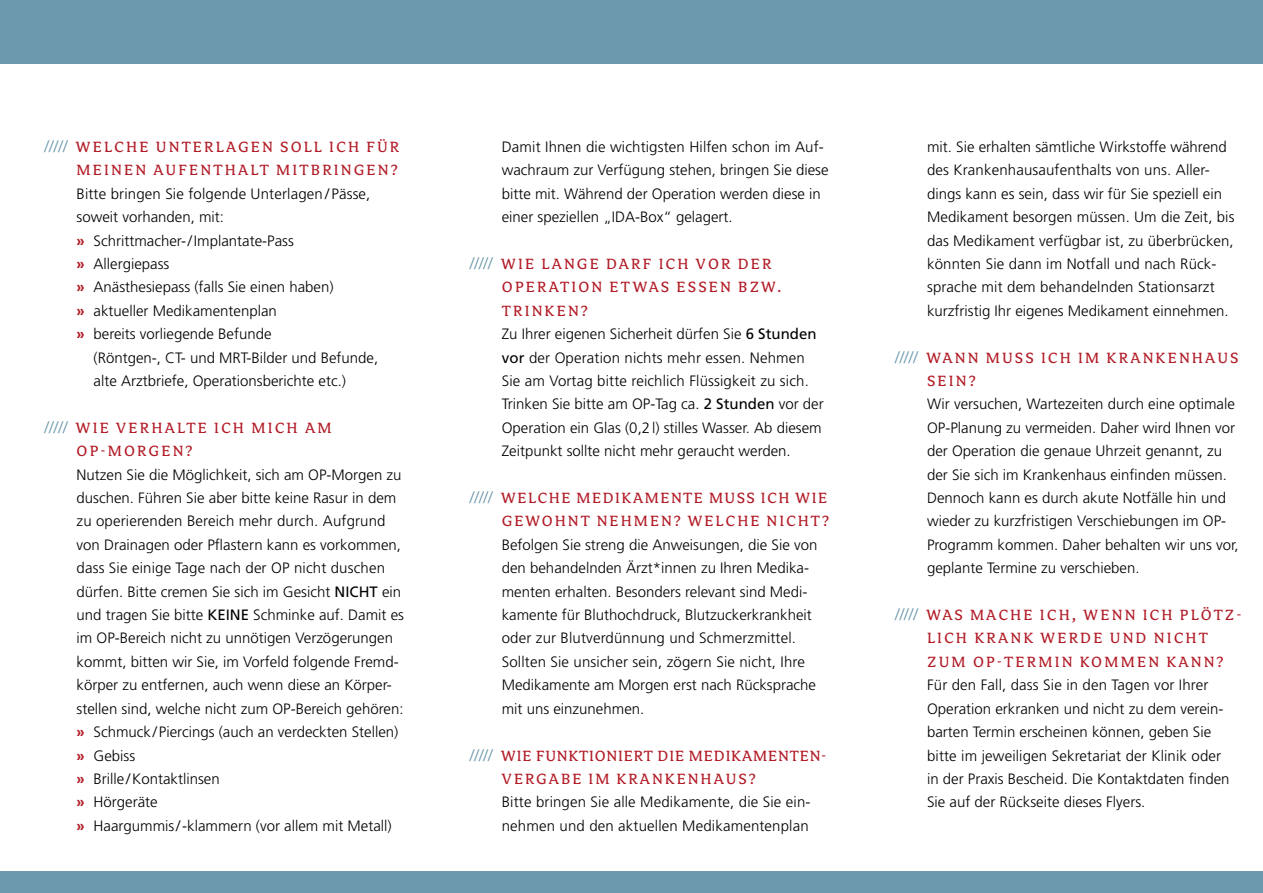
<style>
.page{position:relative;width:1263px;height:893px;background:#fff}
.page>*{position:absolute;margin:0;border:0;box-sizing:border-box;transform-origin:0 0}
.t1{font:16.5px/23.4px "Avance OT";letter-spacing:.13em;color:#b21c27}
.t2{font:16.5px/23.4px "Avance OT";letter-spacing:.09em;color:#b21c27;text-align:right}
.t3{font:16.5px/23.4px "Avance OT";letter-spacing:.05em;color:#b21c27}
.t4{font:300 15px/23.4px "Frutiger LT Std";color:#000}
.s1{font-family:"Frutiger LT Std";font-weight:300;color:#6d99ac}
.s2{font-weight:700;color:#b21c27}
.s3{font-weight:400}
</style>
<div class="page">
<div style="left:0;top:872px;width:1263px;height:21px;background:#6d99ac"></div>
<div style="left:0;top:0;width:1263px;height:64px;background:#6d99ac"></div>
<p class="t1" style="left:45px;top:136px;width:356px;text-align:right"><span class="s1">/////</span> WELCHE UNTERLAGEN SOLL ICH FÜR<br>MEINEN AUFENTHALT MITBRINGEN?</p>
<p class="t4" style="left:77px;top:182px;width:295px">Bitte bringen Sie folgende Unterlagen / Pässe, soweit vorhanden, mit:<br><span class="s2">»</span> Schrittmacher-/Implantate-Pass<br><span class="s2">»</span> Allergiepass<br><span class="s2">»</span> Anästhesiepass (falls Sie einen haben)<br><span class="s2">»</span> aktueller Medikamentenplan<br><span class="s2">»</span> bereits vorliegende Befunde</p>
<p class="t4" style="left:94px;top:346px;width:286px">(Röntgen-, CT- und MRT-Bilder und Befunde, alte Arztbriefe, Operationsberichte etc.)</p>
<p class="t1" style="left:77px;top:417px;width:256px;text-indent:-32px"><span class="s1">/////</span> WIE VERHALTE ICH MICH AM<br>OP-MORGEN?</p>
<p class="t4" style="left:77px;top:463px;width:329px">Nutzen Sie die Möglichkeit, sich am OP-Morgen zu duschen. Führen Sie aber bitte keine Rasur in dem zu operierenden Bereich mehr durch. Aufgrund von Drainagen oder Pflastern kann es vorkommen, dass Sie einige Tage nach der OP nicht duschen dürfen. Bitte cremen Sie sich im Gesicht <span class="s3">NICHT</span> ein und tragen Sie bitte <span class="s3">KEINE</span> Schminke auf. Damit es im OP-Bereich nicht zu unnötigen Verzögerungen kommt, bitten wir Sie, im Vorfeld folgende Fremd&shy;körper zu entfernen, auch wenn diese an Körper&shy;stellen sind, welche nicht zum OP-Bereich gehören: <span class="s2">»</span> Schmuck /Piercings (auch an verdeckten Stellen) <span class="s2">»</span> Gebiss<br><span class="s2">»</span> Brille /Kontaktlinsen<br><span class="s2">»</span> Hörgeräte<br><span class="s2">»</span> Haargummis/-klammern (vor allem mit Metall)</p>
<p class="t4" style="left:502px;top:135px;width:328px">Damit Ihnen die wichtigsten Hilfen schon im Auf&shy;wachraum zur Verfügung stehen, bringen Sie diese bitte mit. Während der Operation werden diese in einer speziellen „IDA-Box“ gelagert.</p>
<p class="t1" style="left:502px;top:253px;width:281px;text-indent:-32px"><span class="s1">/////</span> WIE LANGE DARF ICH VOR DER<br>OPERATION ETWAS ESSEN BZW.<br>TRINKEN?</p>
<p class="t4" style="left:502px;top:323px;width:323px">Zu Ihrer eigenen Sicherheit dürfen Sie <span class="s3">6 Stunden vor</span> der Operation nichts mehr essen. Nehmen Sie am Vortag bitte reichlich Flüssigkeit zu sich.<br>Trinken Sie bitte am OP-Tag ca. <span class="s3">2 Stunden</span> vor der Operation ein Glas (0,2l) stilles Wasser. Ab diesem Zeitpunkt sollte nicht mehr geraucht werden.</p>
<p class="t2" style="left:470px;top:487px;width:361px"><span class="s1">/////</span> WELCHE MEDIKAMENTE MUSS ICH WIE<br>GEWOHNT NEHMEN? WELCHE NICHT?</p>
<p class="t4" style="left:502px;top:533px;width:317px">Befolgen Sie streng die Anweisungen, die Sie von den behandelnden Ärzt*innen zu Ihren Medika&shy;menten erhalten. Besonders relevant sind Medi&shy;kamente für Bluthochdruck, Blutzuckerkrankheit oder zur Blutverdünnung und Schmerzmittel.<br>Sollten Sie unsicher sein, zögern Sie nicht, Ihre Medikamente am Morgen erst nach Rücksprache mit uns einzunehmen.</p>
<p class="t3" style="left:502px;top:744px;width:326px;text-indent:-32px"><span class="s1">/////</span> WIE FUNKTIONIERT DIE MEDIKAMENTEN-<br>VERGABE IM KRANKENHAUS?</p>
<p class="t4" style="left:502px;top:791px;width:310px">Bitte bringen Sie alle Medikamente, die Sie ein&shy;nehmen und den aktuellen Medikamentenplan</p>
<p class="t4" style="left:927px;top:135px;width:309px">mit. Sie erhalten sämtliche Wirkstoffe während des Krankenhausaufenthalts von uns. Aller&shy;dings kann es sein, dass wir für Sie speziell ein Medikament besorgen müssen. Um die Zeit, bis das Medikament verfügbar ist, zu überbrücken, könnten Sie dann im Notfall und nach Rück&shy;sprache mit dem behandelnden Stationsarzt kurzfristig Ihr eigenes Medikament einnehmen.</p>
<p class="t1" style="left:927px;top:347px;width:313px;text-indent:-32px"><span class="s1">/////</span> WANN MUSS ICH IM KRANKENHAUS<br>SEIN?</p>
<p class="t4" style="left:927px;top:393px;width:313px">Wir versuchen, Wartezeiten durch eine optimale OP-Planung zu vermeiden. Daher wird Ihnen vor der Operation die genaue Uhrzeit genannt, zu der Sie sich im Krankenhaus einfinden müssen.<br>Dennoch kann es durch akute Notfälle hin und wieder zu kurzfristigen Verschiebungen im OP-Programm kommen. Daher behalten wir uns vor, geplante Termine zu verschieben.</p>
<p class="t1" style="left:927px;top:604px;width:316px;text-indent:-32px"><span class="s1">/////</span> WAS MACHE ICH, WENN ICH PLÖTZ-<br>LICH KRANK WERDE UND NICHT<br>ZUM OP-TERMIN KOMMEN KANN?</p>
<p class="t4" style="left:927px;top:674px;width:304px">Für den Fall, dass Sie in den Tagen vor Ihrer Operation erkranken und nicht zu dem verein&shy;barten Termin erscheinen können, geben Sie bitte im jeweiligen Sekretariat der Klinik oder in der Praxis Bescheid. Die Kontaktdaten finden Sie auf der Rückseite dieses Flyers.</p>
</div>
